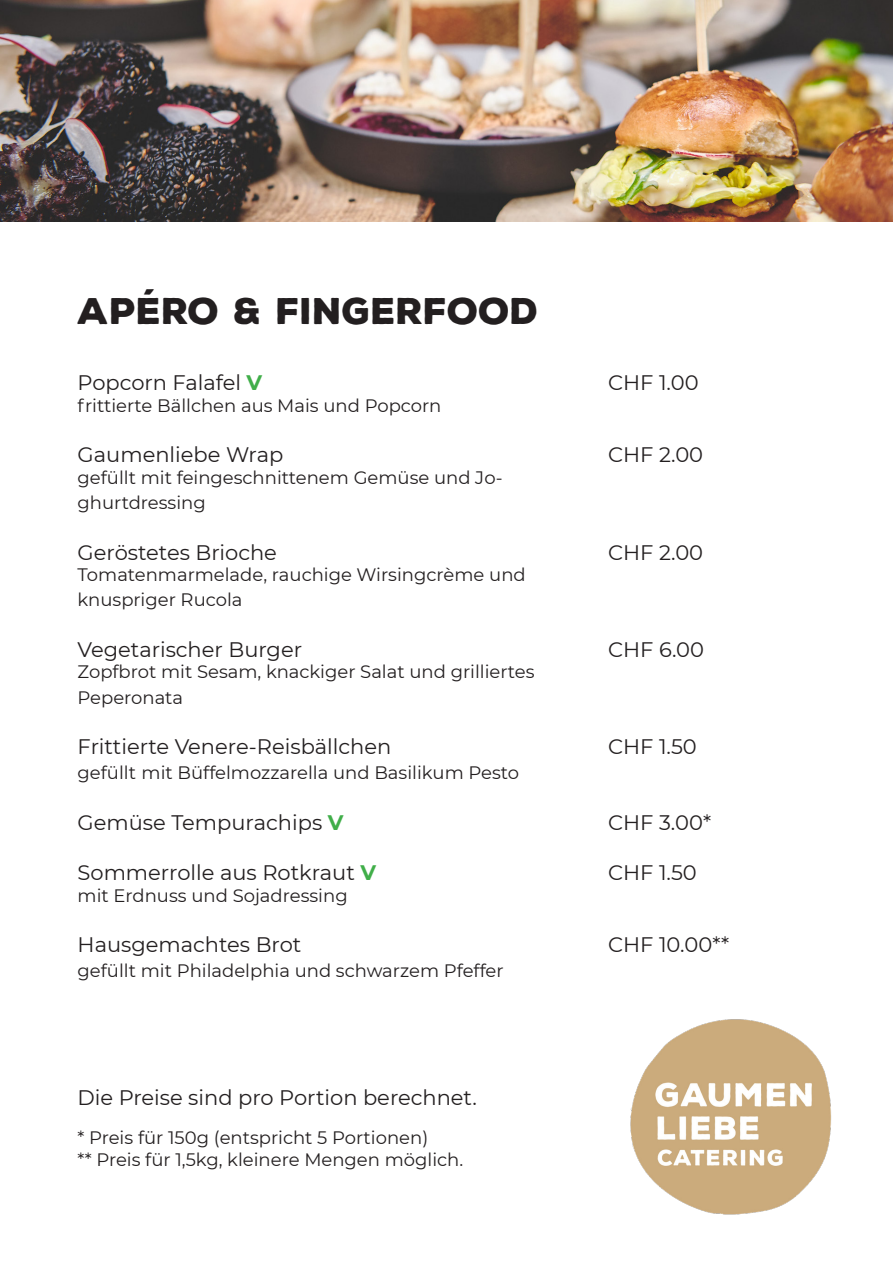
<style>
.page{position:relative;width:893px;height:1263px;background:#fff}
.page>*{position:absolute;margin:0;border:0;box-sizing:border-box;transform-origin:0 0}
.t1{font:900 36px "Nexa Rust Sans";color:#231f20}
.t2{font:21px "Montserrat";color:#231f20}
.t3{font:18px/25.2px "Montserrat";color:#231f20}
.s1{font-weight:700;color:#40ae49}
</style>
<div class="page">
<img style="left:630px;top:1019px;width:201px;height:196px">
<img style="left:0;top:0;width:893px;height:221px">
<p class="t1" style="left:78px;top:287px;width:463px">APÉRO &amp; FINGERFOOD</p>
<p class="t2" style="left:78px;top:368px;width:186px">Popcorn Falafel <span class="s1">V</span></p>
<p class="t3" style="left:78px;top:392px;width:365px">frittierte Bällchen aus Mais und Popcorn</p>
<p class="t2" style="left:78px;top:440px;width:207px">Gaumenliebe Wrap</p>
<p class="t3" style="left:78px;top:464px;width:427px">gefüllt mit feingeschnittenem Gemüse und Jo&shy;ghurtdressing</p>
<p class="t2" style="left:78px;top:538px;width:201px">Geröstetes Brioche</p>
<p class="t3" style="left:78px;top:561px;width:450px">Tomatenmarmelade, rauchige Wirsingcrème und knuspriger Rucola</p>
<p class="t2" style="left:78px;top:635px;width:226px">Vegetarischer Burger</p>
<p class="t3" style="left:78px;top:659px;width:458px">Zopfbrot mit Sesam, knackiger Salat und grilliertes<br>Peperonata</p>
<p class="t2" style="left:78px;top:732px;width:315px">Frittierte Venere-Reisbällchen</p>
<p class="t3" style="left:78px;top:759px;width:443px">gefüllt mit Büffelmozzarella und Basilikum Pesto</p>
<p class="t2" style="left:78px;top:808px;width:267px">Gemüse Tempurachips <span class="s1">V</span></p>
<p class="t2" style="left:78px;top:858px;width:300px">Sommerrolle aus Rotkraut <span class="s1">V</span></p>
<p class="t3" style="left:78px;top:882px;width:272px">mit Erdnuss und Sojadressing</p>
<p class="t2" style="left:78px;top:930px;width:225px">Hausgemachtes Brot</p>
<p class="t3" style="left:78px;top:957px;width:428px">gefüllt mit Philadelphia und schwarzem Pfeffer</p>
<p class="t2" style="left:78px;top:1083px;width:401px">Die Preise sind pro Portion berechnet.</p>
<p class="t3" style="left:78px;top:1125px;width:352px">* Preis für 150g (entspricht 5 Portionen)</p>
<p class="t3" style="left:78px;top:1146px;width:387px">** Preis für 1,5kg, kleinere Mengen möglich.</p>
<p class="t2" style="left:608px;top:368px;width:92px">CHF 1.00</p>
<p class="t2" style="left:608px;top:440px;width:97px">CHF 2.00</p>
<p class="t2" style="left:608px;top:538px;width:97px">CHF 2.00</p>
<p class="t2" style="left:608px;top:635px;width:97px">CHF 6.00</p>
<p class="t2" style="left:608px;top:732px;width:90px">CHF 1.50</p>
<p class="t2" style="left:608px;top:808px;width:105px">CHF 3.00*</p>
<p class="t2" style="left:608px;top:858px;width:90px">CHF 1.50</p>
<p class="t2" style="left:608px;top:930px;width:123px">CHF 10.00**</p>
</div>
